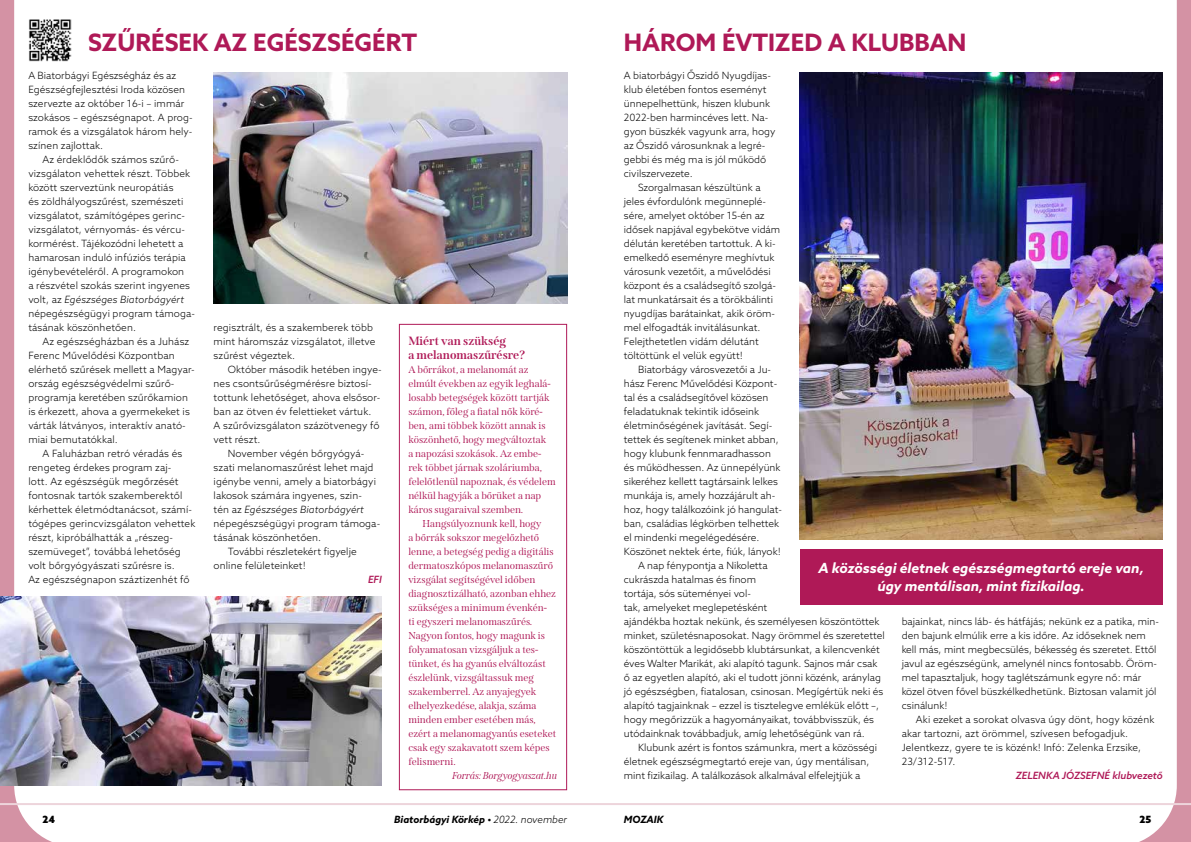
<style>
.page{position:relative;width:1191px;height:842px;background:#fff}
.page>*{position:absolute;margin:0;border:0;box-sizing:border-box;transform-origin:0 0}
.t1{font:700 24px "Azo Sans";color:#af1957}
.t2{font:italic 700 14px/18px "Azo Sans";color:#fff;text-align:center}
.t3{font:700 12px/14px "Span";color:#af1957}
.t4{font:300 10px/14px "Azo Sans";color:#000}
.t5{font:10px/14px "Span";color:#af1957}
.t6{font:italic 700 10px "Azo Sans";color:#000}
.t7{font:italic 300 10px "Azo Sans";letter-spacing:.01em;color:#000}
.t8{font:italic 500 10px "Azo Sans";color:#af1957}
.t9{font:italic 10px "Span";color:#af1957}
.t10{font:900 10px "Azo Sans";color:#000}
.s1{font-style:italic}
.s2{font-style:normal}
.s3{font-weight:300}
</style>
<div class="page">
<svg style="left:0;top:0;width:76px;height:842px"></svg>
<svg style="left:1115px;top:0;width:76px;height:842px"></svg>
<hr style="left:0;top:803px;width:1191px;height:2px;background:#edd4db">
<div style="left:399px;top:324px;width:168px;height:466px;border:1px solid #af1957"></div>
<img style="left:214px;top:73px;width:353px;height:230px">
<img style="left:0;top:597px;width:382px;height:188px">
<img style="left:28px;top:18px;width:43px;height:43px">
<img style="left:799px;top:73px;width:363px;height:466px">
<div style="left:799px;top:549px;width:363px;height:55px;background:#af1957"></div>
<h1 class="t1" style="left:88px;top:26px;width:330px">SZŰRÉSEK AZ EGÉSZSÉGÉRT</h1>
<p class="t4" style="left:28px;top:68px;width:166px">A Biatorbágyi Egészségház és az<br>Egészségfejlesztési Iroda közösen szervezte az október 16-i – immár szokásos – egészségnapot. A prog&shy;ramok és a vizsgálatok három hely&shy;színen zajlottak.</p>
<p class="t4" style="left:28px;top:152px;width:168px;text-indent:14px">Az érdeklődők számos szűrő&shy;vizsgálaton vehettek részt. Többek között szerveztünk neuropátiás<br>és zöldhályogszűrést, szemészeti vizsgálatot, számítógépes gerinc&shy;vizsgálatot, vérnyomás- és vércu&shy;kormérést. Tájékozódni lehetett a hamarosan induló infúziós terápia igénybevételéről. A programokon<br>a részvétel szokás szerint ingyenes volt, az <span class="s1">Egészséges Biatorbágyért </span>népegészségügyi program támoga&shy;tásának köszönhetően.</p>
<p class="t4" style="left:28px;top:334px;width:168px;text-indent:14px">Az egészségházban és a Juhász<br>Ferenc Művelődési Központban elérhető szűrések mellett a Magyar&shy;ország egészségvédelmi szűrő&shy;programja keretében szűrőkamion is érkezett, ahova a gyermekeket is várták látványos, interaktív anató&shy;miai bemutatókkal.</p>
<p class="t4" style="left:28px;top:446px;width:169px;text-indent:14px">A Faluházban retró véradás és rengeteg érdekes program zaj-<br>lott. Az egészségük megőrzését fontosnak tartók szakemberektől kérhettek életmódtanácsot, számí&shy;tógépes gerincvizsgálaton vehettek részt, kipróbálhatták a „részeg&shy;szemüveget”, továbbá lehetőség volt bőrgyógyászati szűrésre is.<br>Az egészségnapon száztizenhét fő</p>
<p class="t4" style="left:214px;top:320px;width:163px">regisztrált, és a szakemberek több mint háromszáz vizsgálatot, illetve szűrést végeztek.</p>
<p class="t4" style="left:228px;top:362px;width:155px">Október második hetében ingye-</p>
<p class="t4" style="left:214px;top:376px;width:160px">nes csontsűrűségmérésre biztosí-</p>
<p class="t4" style="left:214px;top:390px;width:168px">tottunk lehetőséget, ahova elsősor-</p>
<p class="t4" style="left:214px;top:404px;width:159px">ban az ötven év felettieket vártuk.</p>
<p class="t4" style="left:214px;top:418px;width:168px">A szűrővizsgálaton százötvenegy fő</p>
<p class="t4" style="left:214px;top:432px;width:48px">vett részt.</p>
<p class="t4" style="left:228px;top:446px;width:138px">November végén bőrgyógyá-</p>
<p class="t4" style="left:214px;top:460px;width:161px">szati melanomaszűrést lehet majd</p>
<p class="t4" style="left:214px;top:474px;width:164px">igénybe venni, amely a biatorbágyi</p>
<p class="t4" style="left:214px;top:488px;width:150px">lakosok számára ingyenes, szin-</p>
<p class="t7" style="left:214px;top:503px;width:152px"><span class="s2">tén az</span> Egészséges Biatorbágyért</p>
<p class="t4" style="left:214px;top:516px;width:168px">népegészségügyi program támoga-</p>
<p class="t4" style="left:214px;top:530px;width:109px">tásának köszönhetően.</p>
<p class="t4" style="left:228px;top:544px;width:131px">További részletekért figyelje</p>
<p class="t4" style="left:214px;top:558px;width:94px">online felületeinket!</p>
<p class="t8" style="left:368px;top:573px;width:15px">EFI</p>
<p class="t3" style="left:408px;top:334px;width:118px">Miért van szükség<br>a melanomaszűrésre?</p>
<p class="t5" style="left:408px;top:363px;width:149px">A bőrrákot, a melanomát az elmúlt években az egyik leghalá&shy;losabb betegségek között tartják számon, főleg a fiatal nők köré&shy;ben, ami többek között annak is köszönhető, hogy megváltoztak<br>a napozási szokások. Az embe&shy;rek többet járnak szoláriumba, felelőtlenül napoznak, és védelem nélkül hagyják a bőrüket a nap káros sugaraival szemben.</p>
<p class="t5" style="left:408px;top:517px;width:149px;text-indent:14px">Hangsúlyoznunk kell, hogy<br>a bőrrák sokszor megelőzhető lenne, a betegség pedig a digitális dermatoszkópos melanomaszűrő vizsgálat segítségével időben diagnosztizálható, azonban ehhez szükséges a minimum évenkén-<br>ti egyszeri melanomaszűrés.<br>Nagyon fontos, hogy magunk is folyamatosan vizsgáljuk a tes&shy;tünket, és ha gyanús elváltozást észlelünk, vizsgáltassuk meg szakemberrel. Az anyajegyek elhelyezkedése, alakja, száma minden ember esetében más, ezért a melanomagyanús eseteket csak egy szakavatott szem képes felismerni.</p>
<p class="t9" style="left:453px;top:770px;width:106px">Forrás: Borgyogyaszat.hu</p>
<h1 class="t1" style="left:624px;top:26px;width:344px">HÁROM ÉVTIZED A KLUBBAN</h1>
<p class="t4" style="left:624px;top:68px;width:153px">A biatorbágyi Őszidő Nyugdíjas&shy;klub életében fontos eseményt ünnepelhettünk, hiszen klubunk<br>2022-ben harmincéves lett. Na&shy;gyon büszkék vagyunk arra, hogy az Őszidő városunknak a legré&shy;gebbi és még ma is jól működő civilszervezete.</p>
<p class="t4" style="left:624px;top:180px;width:158px;text-indent:14px">Szorgalmasan készültünk a jeles évfordulónk megünneplé&shy;sére, amelyet október 15-én az idősek napjával egybekötve vidám délután keretében tartottuk. A ki&shy;emelkedő eseményre meghívtuk városunk vezetőit, a művelődési központ és a családsegítő szolgá&shy;lat munkatársait és a törökbálinti nyugdíjas barátainkat, akik öröm&shy;mel elfogadták invitálásunkat.<br>Felejthetetlen vidám délutánt töltöttünk el velük együtt!</p>
<p class="t4" style="left:638px;top:362px;width:135px">Biatorbágy városvezetői a Ju-</p>
<p class="t4" style="left:624px;top:376px;width:155px">hász Ferenc Művelődési Központ-</p>
<p class="t4" style="left:624px;top:390px;width:146px">tal és a családsegítővel közösen</p>
<p class="t4" style="left:624px;top:404px;width:137px">feladatuknak tekintik időseink</p>
<p class="t4" style="left:624px;top:418px;width:150px">életminőségének javítását. Segí-</p>
<p class="t4" style="left:624px;top:432px;width:156px">tettek és segítenek minket abban,</p>
<p class="t4" style="left:624px;top:446px;width:149px">hogy klubunk fennmaradhasson</p>
<p class="t4" style="left:624px;top:460px;width:158px">és működhessen. Az ünnepélyünk</p>
<p class="t4" style="left:624px;top:474px;width:155px">sikeréhez kellett tagtársaink lelkes</p>
<p class="t4" style="left:624px;top:488px;width:153px">munkája is, amely hozzájárult ah-</p>
<p class="t4" style="left:624px;top:502px;width:160px">hoz, hogy találkozóink jó hangulat-</p>
<p class="t4" style="left:624px;top:516px;width:157px">ban, családias légkörben telhettek</p>
<p class="t4" style="left:624px;top:530px;width:137px">el mindenki megelégedésére.</p>
<p class="t4" style="left:624px;top:544px;width:159px">Köszönet nektek érte, fiúk, lányok!</p>
<p class="t4" style="left:638px;top:558px;width:131px">A nap fénypontja a Nikoletta</p>
<p class="t4" style="left:624px;top:572px;width:134px">cukrászda hatalmas és finom</p>
<p class="t4" style="left:624px;top:586px;width:129px">tortája, sós süteményei vol-</p>
<p class="t4" style="left:624px;top:600px;width:145px">tak, amelyeket meglepetésként</p>
<p class="t4" style="left:624px;top:614px;width:257px">ajándékba hoztak nekünk, és személyesen köszöntöttek</p>
<p class="t4" style="left:624px;top:628px;width:262px">minket, születésnaposokat. Nagy örömmel és szeretettel</p>
<p class="t4" style="left:624px;top:642px;width:257px">köszöntöttük a legidősebb klubtársunkat, a kilencvenkét</p>
<p class="t4" style="left:624px;top:656px;width:255px">éves Walter Marikát, aki alapító tagunk. Sajnos már csak</p>
<p class="t4" style="left:624px;top:670px;width:258px">ő az egyetlen alapító, aki el tudott jönni közénk, aránylag</p>
<p class="t4" style="left:624px;top:684px;width:261px">jó egészségben, fiatalosan, csinosan. Megígértük neki és</p>
<p class="t4" style="left:624px;top:698px;width:257px">alapító tagjainknak – ezzel is tisztelegve emlékük előtt –,</p>
<p class="t4" style="left:624px;top:712px;width:252px">hogy megőrizzük a hagyományaikat, továbbvisszük, és</p>
<p class="t4" style="left:624px;top:726px;width:242px">utódainknak továbbadjuk, amíg lehetőségünk van rá.</p>
<p class="t4" style="left:638px;top:740px;width:240px">Klubunk azért is fontos számunkra, mert a közösségi</p>
<p class="t4" style="left:624px;top:754px;width:247px">életnek egészségmegtartó ereje van, úgy mentálisan,</p>
<p class="t4" style="left:624px;top:768px;width:238px">mint fizikailag. A találkozások alkalmával elfelejtjük a</p>
<h2 class="t2" style="left:818px;top:559px;width:327px">A közösségi életnek egészségmegtartó ereje van, úgy mentálisan, mint fizikailag.</h2>
<p class="t4" style="left:901px;top:614px;width:259px">bajainkat, nincs láb- és hátfájás; nekünk ez a patika, min&shy;den bajunk elmúlik erre a kis időre. Az időseknek nem kell más, mint megbecsülés, békesség és szeretet. Ettől javul az egészségünk, amelynél nincs fontosabb. Öröm&shy;mel tapasztaljuk, hogy taglétszámunk egyre nő: már közel ötven fővel büszkélkedhetünk. Biztosan valamit jól csinálunk!</p>
<p class="t4" style="left:901px;top:712px;width:254px;text-indent:14px">Aki ezeket a sorokat olvasva úgy dönt, hogy közénk akar tartozni, azt örömmel, szívesen befogadjuk.<br>Jelentkezz, gyere te is közénk! Infó: Zelenka Erzsike, 23/312-517.</p>
<p class="t8" style="left:1015px;top:769px;width:148px">ZELENKA JÓZSEFNÉ klubvezető</p>
<p class="t10" style="left:43px;top:813px;width:14px">24</p>
<p class="t6" style="left:394px;top:813px;width:174px">Biatorbágyi Körkép • <span class="s3">2022. november</span></p>
<p class="t6" style="left:624px;top:813px;width:41px">MOZAIK</p>
<p class="t10" style="left:1139px;top:813px;width:13px">25</p>
</div>
